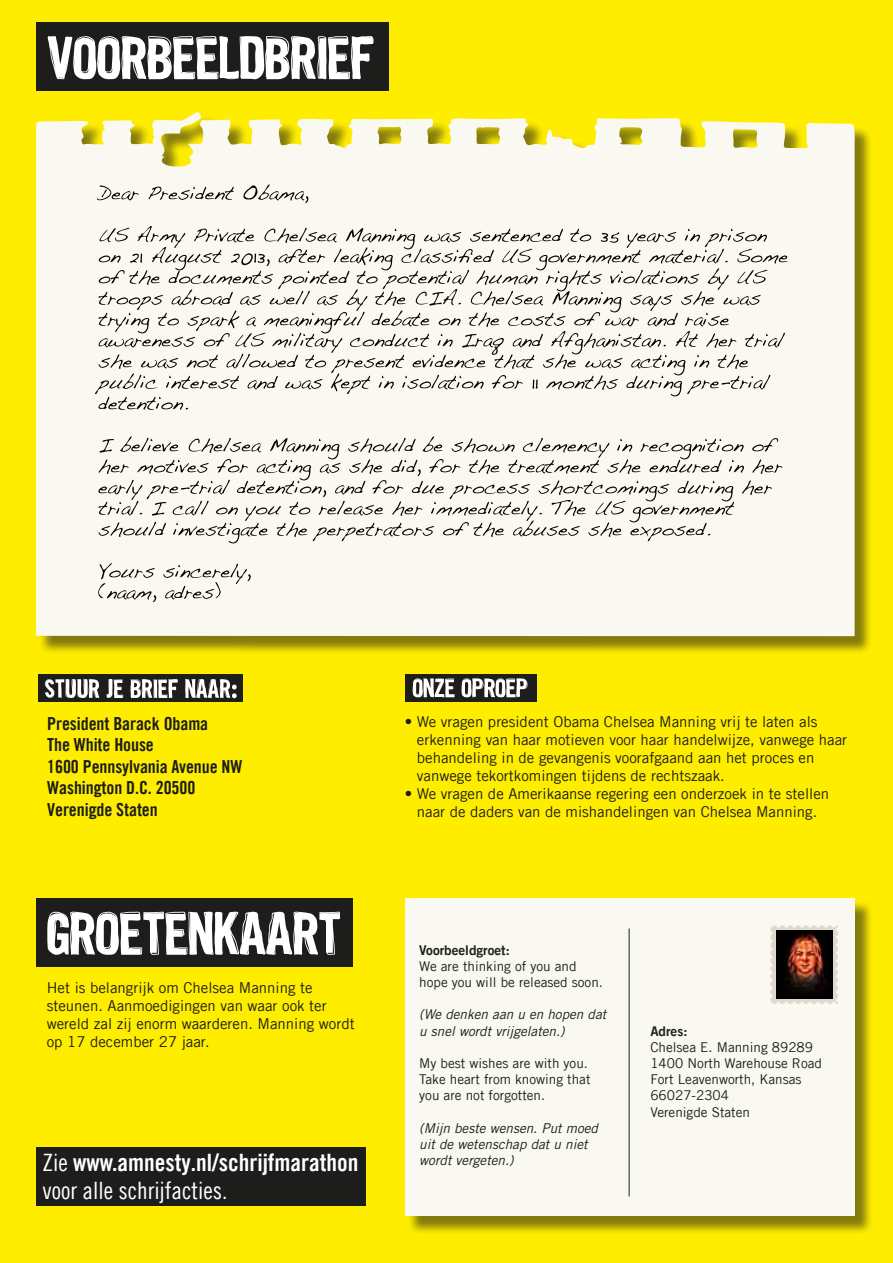
<style>
.page{position:relative;width:893px;height:1263px;background:#ffed00}
.page>*{position:absolute;margin:0;border:0;box-sizing:border-box;transform-origin:0 0}
.t1{font:24px "Amnesty Trade Gothic Bd Cn 20";color:#fff}
.t2{font:24px "Amnesty Trade Gothic Cn 18";color:#fff}
.t3{font:18px/21.6px "Amnesty Trade Gothic Bd Cn 20";letter-spacing:-.005em;color:#1d1d1b}
.t4{font:15px/18px "Amnesty Trade Gothic";color:#1d1d1b}
.t5{font:13.5px/16.2px "Amnesty Trade Gothic";color:#1d1d1b}
.t6{font:italic 13.5px/16.2px "Amnesty Trade Gothic";color:#1d1d1b}
.t7{font:13.5px "Amnesty Trade Gothic Bd 2";color:#1d1d1b}
.s1{font-family:"Amnesty Trade Gothic Cn 18"}
</style>
<div class="page">
<div style="left:407px;top:900px;width:467px;height:335px;background:#1d1d1b;opacity:.55"></div>
<div style="left:405px;top:898px;width:450px;height:318px;background:#f9f8f1"></div>
<div style="left:38px;top:115px;width:835px;height:540px;background:#1d1d1b;opacity:.55"></div>
<svg style="left:36px;top:112px;width:819px;height:524px;background:#f7f5e0"></svg>
<hr style="left:629px;top:928px;width:1px;height:268px;background:#1d1d1b">
<svg style="left:770px;top:925px;width:68px;height:79px"></svg>
<img style="left:776px;top:931px;width:56px;height:68px">
<div style="left:405px;top:674px;width:131px;height:28px;background:#1d1d1b"></div>
<div style="left:39px;top:674px;width:204px;height:28px;background:#1d1d1b"></div>
<div style="left:36px;top:23px;width:353px;height:68px;background:#1d1d1b"></div>
<div style="left:36px;top:898px;width:317px;height:69px;background:#1d1d1b"></div>
<svg style="left:48px;top:36px;width:326px;height:43px"></svg>
<svg style="left:47px;top:912px;width:293px;height:43px"></svg>
<svg style="left:413px;top:678px;width:115px;height:19px"></svg>
<svg style="left:45px;top:679px;width:192px;height:19px"></svg>
<div style="left:36px;top:1147px;width:329px;height:58px;background:#1d1d1b"></div>
<svg style="left:98px;top:563px;width:153px;height:39px;background:#deddd6"></svg>
<svg style="left:98px;top:436px;width:684px;height:107px;background:#e0ded8"></svg>
<svg style="left:95px;top:226px;width:693px;height:184px;background:#dfded7"></svg>
<svg style="left:97px;top:184px;width:211px;height:19px;background:#d8d7d0"></svg>
<p class="t3" style="left:47px;top:712px;width:197px">President Barack Obama<br>The White House<br>1600 Pennsylvania Avenue NW<br>Washington D.C. 20500<br>Verenigde Staten</p>
<p class="t4" style="left:417px;top:713px;width:432px;text-indent:-12px">• We vragen president Obama Chelsea Manning vrij te laten als erkenning van haar motieven voor haar handelwijze, vanwege haar behandeling in de gevangenis voorafgaand aan het proces en vanwege tekortkomingen tijdens de rechtszaak.</p>
<p class="t4" style="left:405px;top:785px;width:426px;text-align:center">• We vragen de Amerikaanse regering een onderzoek in te stellen naar de daders van de mishandelingen van Chelsea Manning.</p>
<p class="t4" style="left:47px;top:979px;width:309px">Het is belangrijk om Chelsea Manning te steunen. Aanmoedigingen van waar ook ter wereld zal zij enorm waarderen. Manning wordt op 17 december 27 jaar.</p>
<h1 class="t1" style="left:42px;top:1147px;width:318px"><span class="s1">Zie</span> www.amnesty.nl/schrijfmarathon</h1>
<h1 class="t2" style="left:42px;top:1176px;width:186px">voor alle schrijfacties.</h1>
<p class="t7" style="left:419px;top:941px;width:92px">Voorbeeldgroet:</p>
<p class="t5" style="left:419px;top:958px;width:185px">We are thinking of you and hope you will be released soon.</p>
<p class="t6" style="left:419px;top:1006px;width:189px">(We denken aan u en hopen dat u snel wordt vrijgelaten.)</p>
<p class="t5" style="left:419px;top:1055px;width:173px">My best wishes are with you.<br>Take heart from knowing that you are not forgotten.</p>
<p class="t6" style="left:419px;top:1120px;width:180px">(Mijn beste wensen. Put moed uit de wetenschap dat u niet wordt vergeten.)</p>
<p class="t7" style="left:650px;top:1022px;width:39px">Adres:</p>
<p class="t5" style="left:650px;top:1039px;width:173px">Chelsea E. Manning 89289<br>1400 North Warehouse Road<br>Fort Leavenworth, Kansas<br>66027-2304<br>Verenigde Staten</p>
</div>
